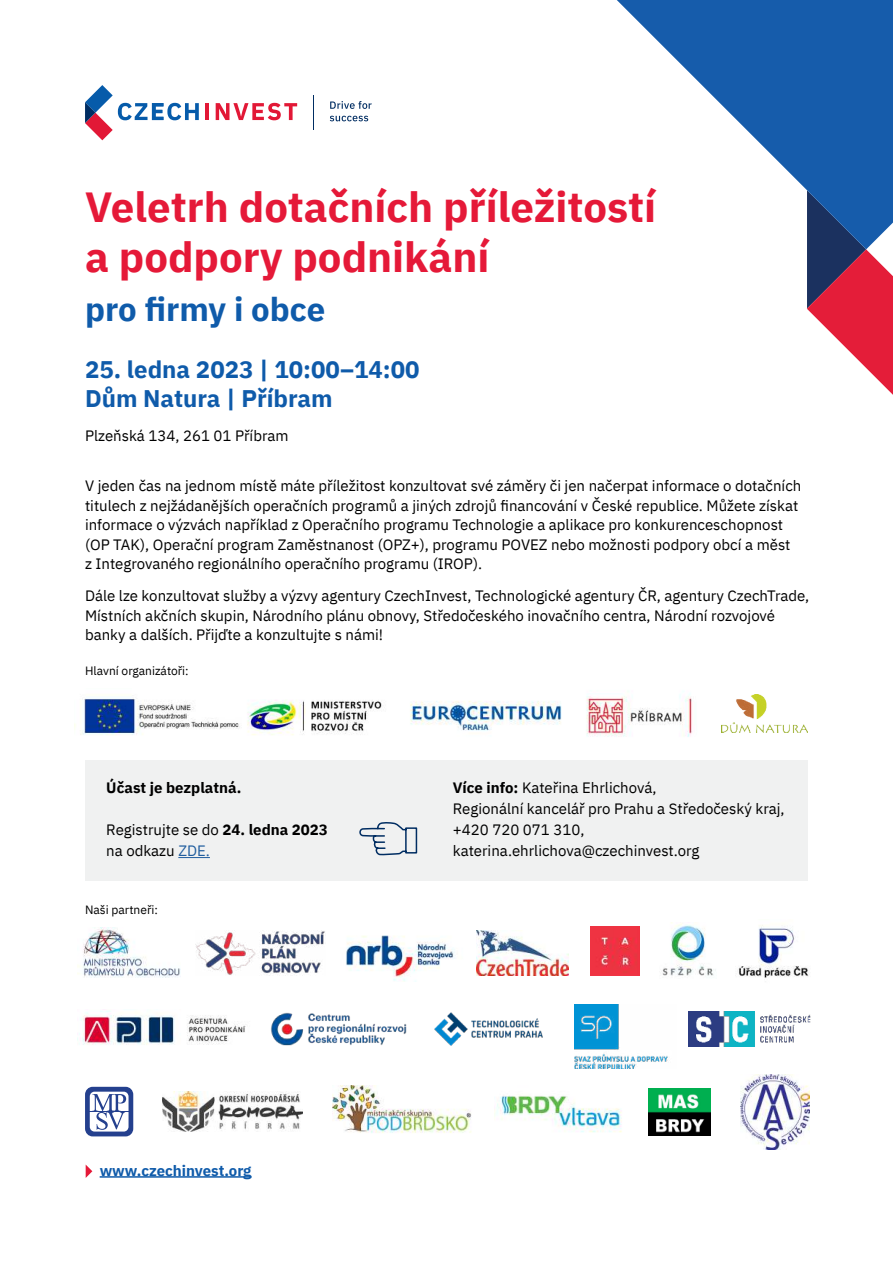
<style>
.page{position:relative;width:893px;height:1263px;background:#fff}
.page>*{position:absolute;margin:0;border:0;box-sizing:border-box;transform-origin:0 0}
.t1{font:700 42px/50.4px "IBM Plex Sans";color:#e51938}
.t2{font:700 33px "IBM Plex Sans";color:#0f5baa}
.t3{font:700 24px/28.8px "IBM Plex Sans";color:#0f5baa}
.t4{font:15px/19.5px "IBM Plex Sans";color:#000}
.t5{font:700 15px "IBM Plex Sans";color:#0f5baa}
.t6{font:700 15px "IBM Plex Sans";color:#000}
.t7{font:12px "IBM Plex Sans";color:#000}
.s1{font-weight:700}
.s2{color:#205d9e}
</style>
<div class="page">
<svg style="left:617px;top:0;width:276px;height:190px;fill:#165cab"></svg>
<svg style="left:807px;top:190px;width:86px;height:205px"></svg>
<hr style="left:100px;top:1176px;width:151px;height:2px;background:#0f5baa">
<svg style="left:86px;top:1165px;width:6px;height:13px"></svg>
<div style="left:85px;top:760px;width:723px;height:120px;background:#f0f1f1"></div>
<hr style="left:178px;top:857px;width:32px;height:1px;background:#205d9e">
<svg style="left:359px;top:822px;width:59px;height:34px"></svg>
<img style="left:79px;top:1009px;width:167px;height:36px">
<img style="left:271px;top:1012px;width:136px;height:34px">
<img style="left:476px;top:930px;width:92px;height:45px">
<img style="left:591px;top:926px;width:49px;height:49px">
<img style="left:494px;top:1095px;width:128px;height:38px">
<img style="left:740px;top:1074px;width:69px;height:75px">
<img style="left:649px;top:1088px;width:62px;height:47px">
<img style="left:332px;top:1086px;width:139px;height:47px">
<img style="left:346px;top:935px;width:109px;height:46px">
<img style="left:162px;top:1092px;width:141px;height:39px">
<img style="left:689px;top:1012px;width:122px;height:35px">
<img style="left:434px;top:1012px;width:109px;height:34px">
<img style="left:737px;top:925px;width:72px;height:53px">
<img style="left:78px;top:928px;width:102px;height:50px">
<img style="left:196px;top:931px;width:129px;height:44px">
<img style="left:410px;top:701px;width:152px;height:30px">
<img style="left:75px;top:698px;width:307px;height:37px">
<img style="left:721px;top:694px;width:87px;height:38px">
<img style="left:586px;top:693px;width:106px;height:44px">
<svg style="left:85px;top:85px;width:114px;height:55px"></svg>
<hr style="left:205px;top:103px;width:4px;height:17px;background:#e21836">
<svg style="left:216px;top:103px;width:81px;height:17px"></svg>
<svg style="left:330px;top:101px;width:42px;height:8px"></svg>
<svg style="left:330px;top:116px;width:38px;height:5px"></svg>
<hr style="left:313px;top:95px;width:1px;height:35px;background:#002d62">
<img style="left:574px;top:1004px;width:94px;height:65px">
<svg style="left:85px;top:1087px;width:48px;height:49px"></svg>
<img style="left:662px;top:922px;width:54px;height:54px">
<h1 class="t1" style="left:85px;top:178px;width:573px">Veletrh dotačních příležitostí a podpory podnikání</h1>
<h2 class="t2" style="left:85px;top:283px;width:242px">pro firmy i obce</h2>
<h3 class="t3" style="left:85px;top:353px;width:336px">25. ledna 2023 | 10:00–14:00<br>Dům Natura | Příbram</h3>
<p class="t4" style="left:85px;top:424px;width:205px">Plzeňská 134, 261 01 Příbram</p>
<p class="t4" style="left:85px;top:475px;width:718px">V jeden čas na jednom místě máte příležitost konzultovat své záměry či jen načerpat informace o dotačních titulech z nejžádanějších operačních programů a jiných zdrojů financování v České republice. Můžete získat informace o výzvách například z Operačního programu Technologie a aplikace pro konkurenceschopnost (OP TAK), Operační program Zaměstnanost (OPZ+), programu POVEZ nebo možnosti podpory obcí a měst<br>z Integrovaného regionálního operačního programu (IROP).</p>
<p class="t4" style="left:85px;top:585px;width:726px">Dále lze konzultovat služby a výzvy agentury CzechInvest, Technologické agentury ČR, agentury CzechTrade,<br>Místních akčních skupin, Národního plánu obnovy, Středočeského inovačního centra, Národní rozvojové banky a dalších. Přijďte a konzultujte s námi!</p>
<p class="t7" style="left:85px;top:662px;width:105px">Hlavní organizátoři:</p>
<p class="t6" style="left:106px;top:776px;width:137px">Účast je bezplatná.</p>
<p class="t4" style="left:106px;top:818px;width:223px;line-height:21px">Registrujte se do <span class="s1">24. ledna 2023 </span>na odkazu <span class="s2">ZDE.</span></p>
<p class="t7" style="left:85px;top:900px;width:74px">Naši partneři:</p>
<p class="t5" style="left:100px;top:1159px;width:153px">www.czechinvest.org</p>
<p class="t4" style="left:453px;top:776px;width:333px;line-height:21px"><span class="s1">Více info:</span> Kateřina Ehrlichová,<br>Regionální kancelář pro Prahu a Středočeský kraj, +420 720 071 310, katerina.ehrlichova@czechinvest.org</p>
</div>
